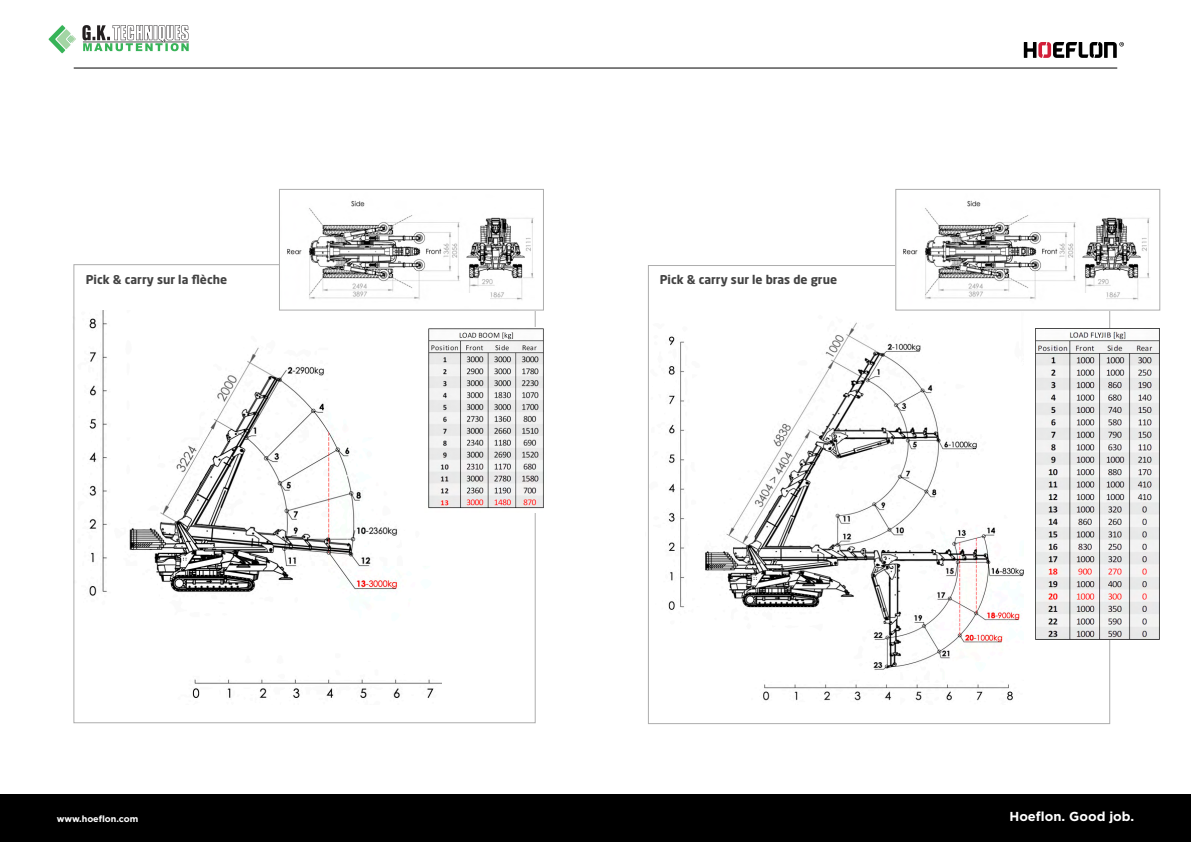
<style>
.page{position:relative;width:1191px;height:842px;background:#fff}
.page>*{position:absolute;margin:0;border:0;box-sizing:border-box;transform-origin:0 0}
.t1{font:700 13px "Gotham";color:#fff}
.bodytekst{font:700 12px "Neo Sans W1 G";color:#434343}
.t2{font:700 9px "Gotham";color:#fff}
</style>
<div class="page">
<hr style="left:74px;top:68px;width:1043px;height:1px;background:#000">
<svg style="left:1023px;top:42px;width:101px;height:16px"></svg>
<div style="left:74px;top:264px;width:461px;height:459px;background:#fff;border:1px solid #adadad"></div>
<img style="left:73px;top:310px;width:368px;height:395px">
<img style="left:281px;top:200px;width:254px;height:108px">
<div style="left:279px;top:189px;width:264px;height:121px;border:1px solid #adadad"></div>
<div style="left:454px;top:293px;width:36px;height:13px;background:#fff"></div>
<div style="left:648px;top:265px;width:461px;height:459px;background:#fff;border:1px solid #adadad"></div>
<img style="left:648px;top:310px;width:375px;height:395px">
<img style="left:897px;top:200px;width:253px;height:108px">
<div style="left:895px;top:189px;width:265px;height:121px;border:1px solid #adadad"></div>
<div style="left:1070px;top:293px;width:36px;height:13px;background:#fff"></div>
<img style="left:424px;top:327px;width:120px;height:186px">
<img style="left:1035px;top:328px;width:124px;height:311px">
<div style="left:0;top:794px;width:1191px;height:48px;background:#000"></div>
<img style="left:48px;top:25px;width:141px;height:29px">
<p class="bodytekst" style="left:86px;top:272px;width:143px">Pick &amp; carry sur la flèche</p>
<p class="bodytekst" style="left:659px;top:272px;width:179px">Pick &amp; carry sur le bras de grue</p>
<p class="t2" style="left:57px;top:813px;width:83px">www.hoeflon.com</p>
<p class="t1" style="left:1009px;top:807px;width:126px">Hoeflon. Good job.</p>
</div>
